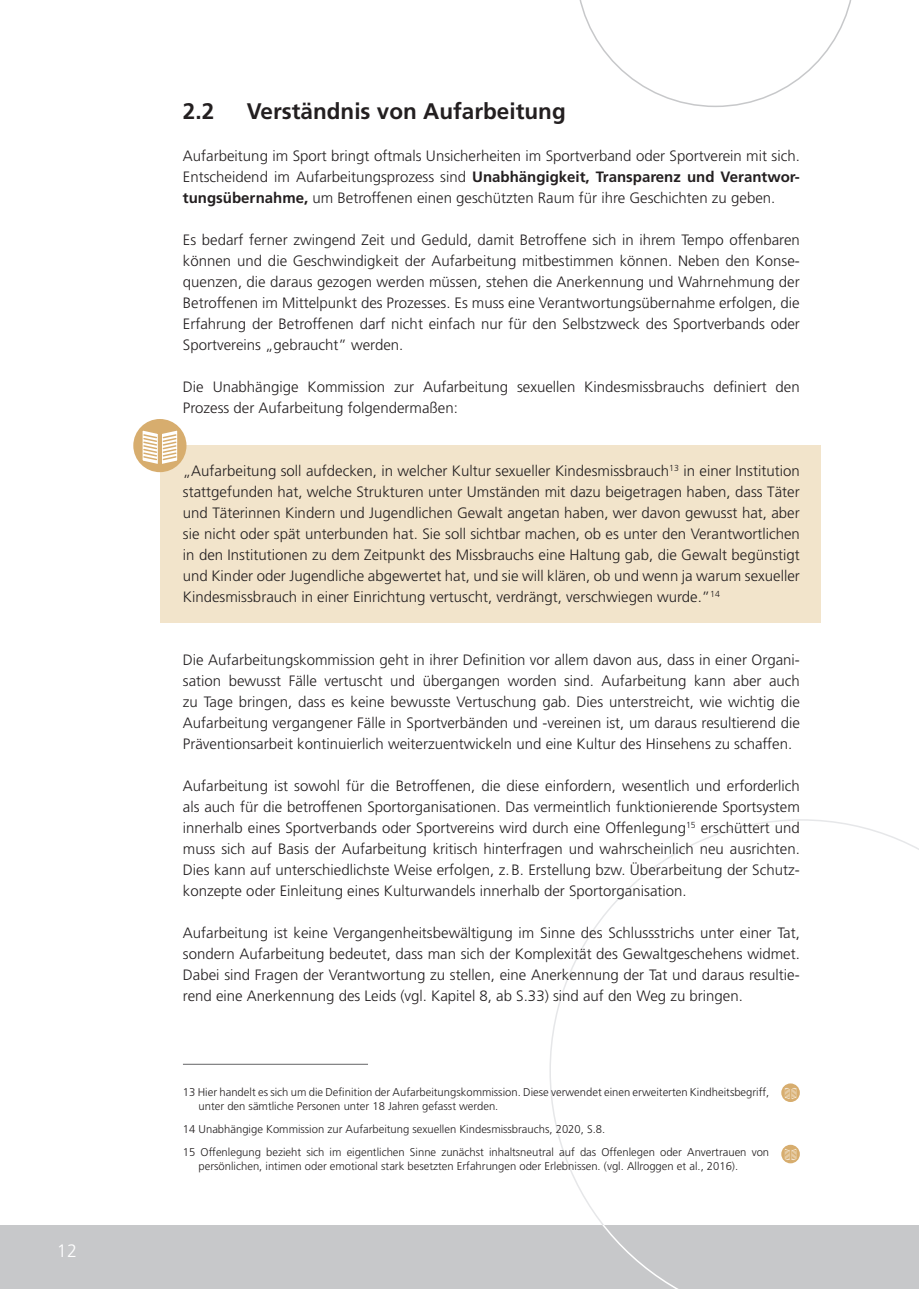
<style>
.page{position:relative;width:919px;height:1289px;background:#fff}
.page>*{position:absolute;margin:0;border:0;box-sizing:border-box;transform-origin:0 0}
.t1{font:700 22.5px "Frutiger";color:#231f20}
.t2{font:300 18px "Frutiger";color:#fff}
.t3{font:300 15px/21px "Frutiger";color:#231f20;text-align:justify}
.t4{font:300 11.25px/13.5px "Frutiger";color:#231f20}
.s1{font-weight:700}
</style>
<div class="page">
<svg style="left:549px;top:819px;width:369px;height:406px"></svg>
<svg style="left:579px;top:0;width:273px;height:107px"></svg>
<div style="left:0;top:1225px;width:918px;height:63px;background:#c7c8ca"></div>
<svg style="left:602px;top:1225px;width:75px;height:63px"></svg>
<div style="left:160px;top:445px;width:661px;height:178px;background:#f2e4cb"></div>
<div style="left:133px;top:419px;width:53px;height:53px;background:#d7ad6e;border-radius:50%"></div>
<svg style="left:140px;top:430px;width:39px;height:36px"></svg>
<hr style="left:183px;top:1063px;width:185px;height:1px;background:#636366">
<svg style="left:781px;top:1083px;width:18px;height:18px"></svg>
<svg style="left:783px;top:1086px;width:14px;height:14px"></svg>
<svg style="left:781px;top:1144px;width:18px;height:19px"></svg>
<svg style="left:783px;top:1147px;width:14px;height:14px"></svg>
<p class="t2" style="left:57px;top:1240px;width:22px">12</p>
<h1 class="t1" style="left:183px;top:98px;width:33px">2.2</h1>
<h1 class="t1" style="left:247px;top:98px;width:320px">Verständnis von Aufarbeitung</h1>
<p class="t3" style="left:183px;top:145px;width:618px">Aufarbeitung im Sport bringt oftmals Unsicherheiten im Sportverband oder Sportverein mit sich.<br>Entscheidend im Aufarbeitungsprozess sind <span class="s1">Unabhängigkeit, Transparenz und Verantwor&shy;tungsübernahme,</span> um Betroffenen einen geschützten Raum für ihre Geschichten zu geben.</p>
<p class="t3" style="left:183px;top:229px;width:618px">Es bedarf ferner zwingend Zeit und Geduld, damit Betroffene sich in ihrem Tempo offenbaren können und die Geschwindigkeit der Aufarbeitung mitbestimmen können. Neben den Konse&shy;quenzen, die daraus gezogen werden müssen, stehen die Anerkennung und Wahrnehmung der Betroffenen im Mittelpunkt des Prozesses. Es muss eine Verantwortungsübernahme erfolgen, die Erfahrung der Betroffenen darf nicht einfach nur für den Selbstzweck des Sportverbands oder Sportvereins „gebraucht” werden.</p>
<p class="t3" style="left:183px;top:376px;width:618px">Die Unabhängige Kommission zur Aufarbeitung sexuellen Kindesmissbrauchs definiert den<br>Prozess der Aufarbeitung folgendermaßen:</p>
<p class="t3" style="left:183px;top:460px;width:618px">„Aufarbeitung soll aufdecken, in welcher Kultur sexueller Kindesmissbrauch<sup>13</sup> in einer Institution stattgefunden hat, welche Strukturen unter Umständen mit dazu beigetragen haben, dass Täter und Täterinnen Kindern und Jugendlichen Gewalt angetan haben, wer davon gewusst hat, aber sie nicht oder spät unterbunden hat. Sie soll sichtbar machen, ob es unter den Verantwortlichen in den Institutionen zu dem Zeitpunkt des Missbrauchs eine Haltung gab, die Gewalt begünstigt und Kinder oder Jugendliche abgewertet hat, und sie will klären, ob und wenn ja warum sexueller Kindesmissbrauch in einer Einrichtung vertuscht, verdrängt, verschwiegen wurde.”<sup>14</sup></p>
<p class="t3" style="left:183px;top:649px;width:618px">Die Aufarbeitungskommission geht in ihrer Definition vor allem davon aus, dass in einer Organi&shy;sation bewusst Fälle vertuscht und übergangen worden sind. Aufarbeitung kann aber auch zu Tage bringen, dass es keine bewusste Vertuschung gab. Dies unterstreicht, wie wichtig die Aufarbeitung vergangener Fälle in Sportverbänden und -vereinen ist, um daraus resultierend die Präventionsarbeit kontinuierlich weiterzuentwickeln und eine Kultur des Hinsehens zu schaffen.</p>
<p class="t3" style="left:183px;top:775px;width:618px">Aufarbeitung ist sowohl für die Betroffenen, die diese einfordern, wesentlich und erforderlich als auch für die betroffenen Sportorganisationen. Das vermeintlich funktionierende Sportsystem innerhalb eines Sportverbands oder Sportvereins wird durch eine Offenlegung<sup>15</sup> erschüttert und muss sich auf Basis der Aufarbeitung kritisch hinterfragen und wahrscheinlich neu ausrichten.<br>Dies kann auf unterschiedlichste Weise erfolgen, z.B. Erstellung bzw. Überarbeitung der Schutz&shy;konzepte oder Einleitung eines Kulturwandels innerhalb der Sportorganisation.</p>
<p class="t3" style="left:183px;top:922px;width:618px">Aufarbeitung ist keine Vergangenheitsbewältigung im Sinne des Schlussstrichs unter einer Tat, sondern Aufarbeitung bedeutet, dass man sich der Komplexität des Gewaltgeschehens widmet.<br>Dabei sind Fragen der Verantwortung zu stellen, eine Anerkennung der Tat und daraus resultie&shy;rend eine Anerkennung des Leids (vgl. Kapitel 8, ab S.33) sind auf den Weg zu bringen.</p>
<p class="t4" style="left:198px;top:1085px;width:572px;text-indent:-16px">13 Hier handelt es sich um die Definition der Aufarbeitungskommission. Diese verwendet einen erweiterten Kindheitsbegriff, unter den sämtliche Personen unter 18 Jahren gefasst werden.</p>
<p class="t4" style="left:183px;top:1117px;width:587px;line-height:23.2px">14 Unabhängige Kommission zur Aufarbeitung sexuellen Kindesmissbrauchs, 2020, S.8.<br>15 Offenlegung bezieht sich im eigentlichen Sinne zunächst inhaltsneutral auf das Offenlegen oder Anvertrauen von</p>
<p class="t4" style="left:198px;top:1159px;width:541px">persönlichen, intimen oder emotional stark besetzten Erfahrungen oder Erlebnissen. (vgl. Allroggen et al., 2016).</p>
</div>
